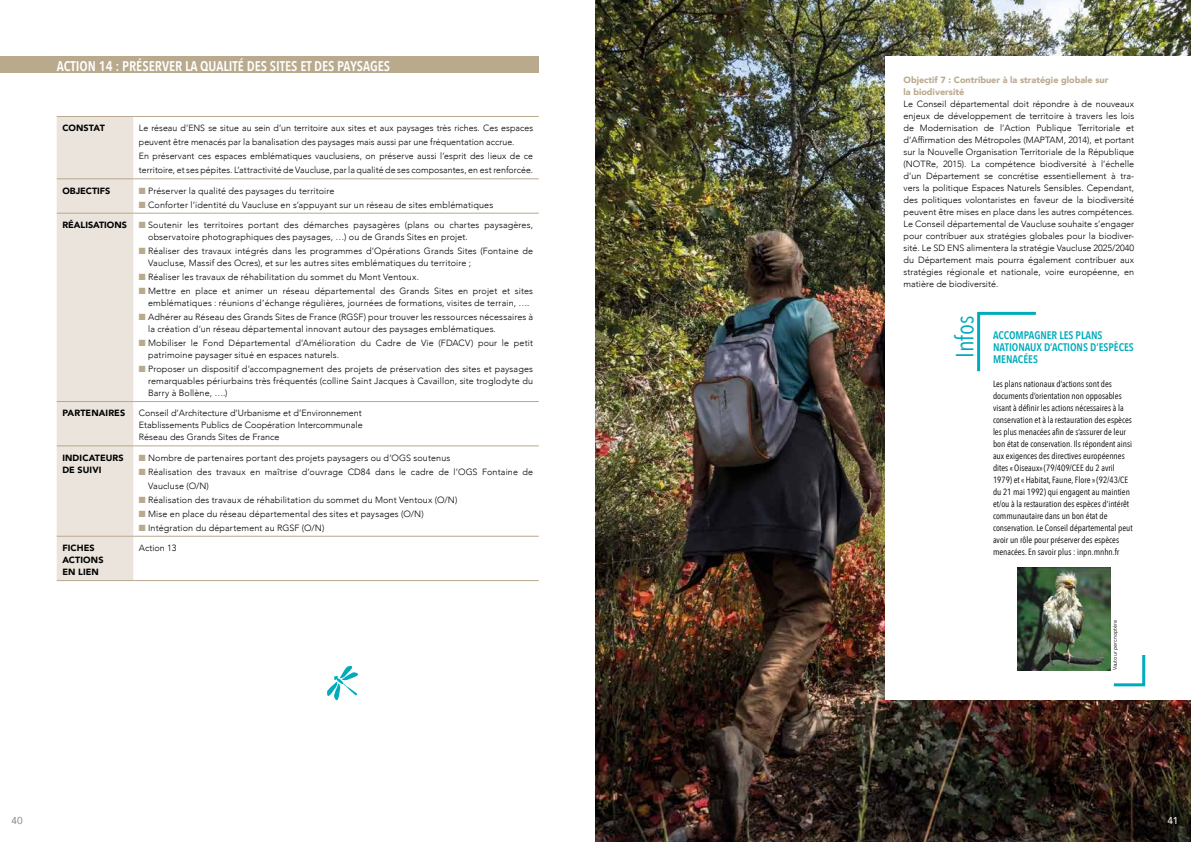
<style>
.page{position:relative;width:1191px;height:842px;background:#fff}
.page>*{position:absolute;margin:0;border:0;box-sizing:border-box;transform-origin:0 0}
.t1{font:24.8px "Avenir Next Condensed";color:#00acbc}
.t2{font:600 14px "Avenir Next Condensed";color:#fff}
.t3{font:600 11px/12px "Avenir Next Condensed";color:#00acbc}
.t4{font:10px "Avenir";color:#878787}
.t5{font:10px "Avenir";color:#fff}
.t6{font:300 9px/12px "Avenir";letter-spacing:.01em;color:#000}
.t7{font:9px/12px "Avenir Next Condensed";color:#000}
.t8{font:900 9px/12px "Avenir";letter-spacing:.01em;color:#000}
.t9{font:900 9px/12px "Avenir";color:#b9a98d}
.t10{font:300 5.5px "Avenir";color:#000}
.s1{color:#b9a98d}
</style>
<div class="page">
<img style="left:595px;top:0;width:596px;height:842px">
<div style="left:0;top:57px;width:539px;height:16px;background:#b9a98d"></div>
<div style="left:57px;top:117px;width:76px;height:463px;background:#eae4dc"></div>
<hr style="left:57px;top:116px;width:76px;height:1px;background:#b9a98d">
<hr style="left:133px;top:116px;width:406px;height:1px;background:#b9a98d">
<hr style="left:57px;top:179px;width:76px;height:1px;background:#b9a98d">
<hr style="left:133px;top:179px;width:406px;height:1px;background:#b9a98d">
<hr style="left:57px;top:213px;width:76px;height:1px;background:#b9a98d">
<hr style="left:133px;top:213px;width:406px;height:1px;background:#b9a98d">
<hr style="left:57px;top:401px;width:76px;height:1px;background:#b9a98d">
<hr style="left:133px;top:401px;width:406px;height:1px;background:#b9a98d">
<hr style="left:57px;top:446px;width:76px;height:1px;background:#b9a98d">
<hr style="left:133px;top:446px;width:406px;height:1px;background:#b9a98d">
<hr style="left:57px;top:536px;width:76px;height:1px;background:#b9a98d">
<hr style="left:133px;top:536px;width:406px;height:1px;background:#b9a98d">
<hr style="left:57px;top:580px;width:76px;height:1px;background:#b9a98d">
<hr style="left:133px;top:580px;width:406px;height:1px;background:#b9a98d">
<div style="left:885px;top:57px;width:306px;height:643px;background:#fff"></div>
<svg style="left:977px;top:311px;width:59px;height:61px"></svg>
<svg style="left:1110px;top:652px;width:36px;height:35px"></svg>
<img style="left:1017px;top:567px;width:93px;height:103px">
<svg style="left:327px;top:666px;width:31px;height:34px"></svg>
<h2 class="t2" style="left:57px;top:54px;width:335px">ACTION 14 : PRÉSERVER LA QUALITÉ DES SITES ET DES PAYSAGES</h2>
<p class="t8" style="left:62px;top:122px;width:44px">CONSTAT</p>
<p class="t6" style="left:139px;top:121px;width:396px;line-height:14px">Le réseau d’ENS se situe au sein d’un territoire aux sites et aux paysages très riches. Ces espaces peuvent être menacés par la banalisation des paysages mais aussi par une fréquentation accrue.<br>En préservant ces espaces emblématiques vauclusiens, on préserve aussi l’esprit des lieux de ce territoire, et ses pépites. L’attractivité de Vaucluse, par la qualité de ses composantes, en est renforcée.</p>
<p class="t8" style="left:62px;top:184px;width:49px">OBJECTIFS</p>
<p class="t6" style="left:139px;top:184px;width:197px"><span class="s1">■</span> Préserver la qualité des paysages du territoire</p>
<p class="t6" style="left:139px;top:198px;width:356px"><span class="s1">■</span> Conforter l’identité du Vaucluse en s’appuyant sur un réseau de sites emblématiques</p>
<p class="t8" style="left:62px;top:218px;width:66px">RÉALISATIONS</p>
<p class="t6" style="left:148px;top:219px;width:386px;text-indent:-9px"><span class="s1">■</span> Soutenir les territoires portant des démarches paysagères (plans ou chartes paysagères, observatoire photographiques des paysages, …) ou de Grands Sites en projet.</p>
<p class="t6" style="left:148px;top:245px;width:386px;text-indent:-9px"><span class="s1">■</span> Réaliser des travaux intégrés dans les programmes d’Opérations Grands Sites (Fontaine de<br>Vaucluse, Massif des Ocres), et sur les autres sites emblématiques du territoire ;</p>
<p class="t6" style="left:139px;top:271px;width:281px"><span class="s1">■</span> Réaliser les travaux de réhabilitation du sommet du Mont Ventoux.</p>
<p class="t6" style="left:148px;top:285px;width:386px;text-indent:-9px"><span class="s1">■</span> Mettre en place et animer un réseau départemental des Grands Sites en projet et sites emblématiques : réunions d’échange régulières, journées de formations, visites de terrain, ….</p>
<p class="t6" style="left:148px;top:311px;width:386px;text-indent:-9px"><span class="s1">■</span> Adhérer au Réseau des Grands Sites de France (RGSF) pour trouver les ressources nécessaires à la création d’un réseau départemental innovant autour des paysages emblématiques.</p>
<p class="t6" style="left:148px;top:337px;width:386px;text-indent:-9px"><span class="s1">■</span> Mobiliser le Fond Départemental d’Amélioration du Cadre de Vie (FDACV) pour le petit patrimoine paysager situé en espaces naturels.</p>
<p class="t6" style="left:148px;top:363px;width:386px;text-align:justify;text-indent:-9px"><span class="s1">■</span> Proposer un dispositif d’accompagnement des projets de préservation des sites et paysages remarquables périurbains très fréquentés (colline Saint Jacques à Cavaillon, site troglodyte du Barry à Bollène, ….)</p>
<p class="t8" style="left:62px;top:407px;width:64px">PARTENAIRES</p>
<p class="t6" style="left:139px;top:407px;width:225px;text-align:justify">Conseil d’Architecture d’Urbanisme et d’Environnement Etablissements Publics de Coopération Intercommunale Réseau des Grands Sites de France</p>
<p class="t8" style="left:62px;top:451px;width:63px">INDICATEURS<br>DE SUIVI</p>
<p class="t6" style="left:139px;top:451px;width:313px"><span class="s1">■</span> Nombre de partenaires portant des projets paysagers ou d’OGS soutenus</p>
<p class="t6" style="left:148px;top:464px;width:386px;line-height:14px;text-indent:-9px"><span class="s1">■</span> Réalisation des travaux en maîtrise d’ouvrage CD84 dans le cadre de l’OGS Fontaine de<br>Vaucluse (O/N)</p>
<p class="t6" style="left:139px;top:493px;width:320px"><span class="s1">■</span> Réalisation des travaux de réhabilitation du sommet du Mont Ventoux (O/N)</p>
<p class="t6" style="left:139px;top:507px;width:286px"><span class="s1">■</span> Mise en place du réseau départemental des sites et paysages (O/N)</p>
<p class="t6" style="left:139px;top:521px;width:187px"><span class="s1">■</span> Intégration du département au RGSF (O/N)</p>
<p class="t8" style="left:62px;top:541px;width:43px">FICHES<br>ACTIONS<br>EN LIEN</p>
<p class="t6" style="left:139px;top:542px;width:39px">Action 13</p>
<p class="t9" style="left:903px;top:74px;width:206px">Objectif 7 : Contribuer à la stratégie globale sur la biodiversité</p>
<p class="t6" style="left:903px;top:98px;width:232px;text-align:justify">Le Conseil départemental doit répondre à de nouveaux enjeux de développement de territoire à travers les lois de Modernisation de l’Action Publique Territoriale et d’Affirmation des Métropoles (MAPTAM, 2014), et portant sur la Nouvelle Organisation Territoriale de la République (NOTRe, 2015). La compétence biodiversité à l’échelle d’un Département se concrétise essentiellement à tra&shy;vers la politique Espaces Naturels Sensibles. Cependant, des politiques volontaristes en faveur de la biodiversité peuvent être mises en place dans les autres compétences.<br>Le Conseil départemental de Vaucluse souhaite s’engager pour contribuer aux stratégies globales pour la biodiver&shy;sité. Le SD ENS alimentera la stratégie Vaucluse 2025/2040 du Département mais pourra également contribuer aux stratégies régionale et nationale, voire européenne, en matière de biodiversité.</p>
<h1 class="t1" style="left:943px;top:358px;width:44px;rotate:-90deg">Infos</h1>
<p class="t3" style="left:993px;top:329px;width:142px">ACCOMPAGNER LES PLANS<br>NATIONAUX D’ACTIONS D’ESPÈCES<br>MENACÉES</p>
<p class="t7" style="left:993px;top:378px;width:141px">Les plans nationaux d’actions sont des documents d’orientation non opposables visant à définir les actions nécessaires à la conservation et à la restauration des espèces les plus menacées afin de s’assurer de leur bon état de conservation. Ils répondent ainsi aux exigences des directives européennes dites « Oiseaux» (79/409/CEE du 2 avril 1979) et « Habitat, Faune, Flore » (92/43/CE du 21 mai 1992) qui engagent au maintien et/ou à la restauration des espèces d’intérêt communautaire dans un bon état de conservation. Le Conseil départemental peut avoir un rôle pour préserver des espèces menacées. En savoir plus : inpn.mnhn.fr</p>
<p class="t10" style="left:1111px;top:670px;width:52px;rotate:-90deg">Vautour percnoptère</p>
<p class="t4" style="left:12px;top:813px;width:13px">40</p>
<p class="t5" style="left:1167px;top:813px;width:13px">41</p>
</div>
